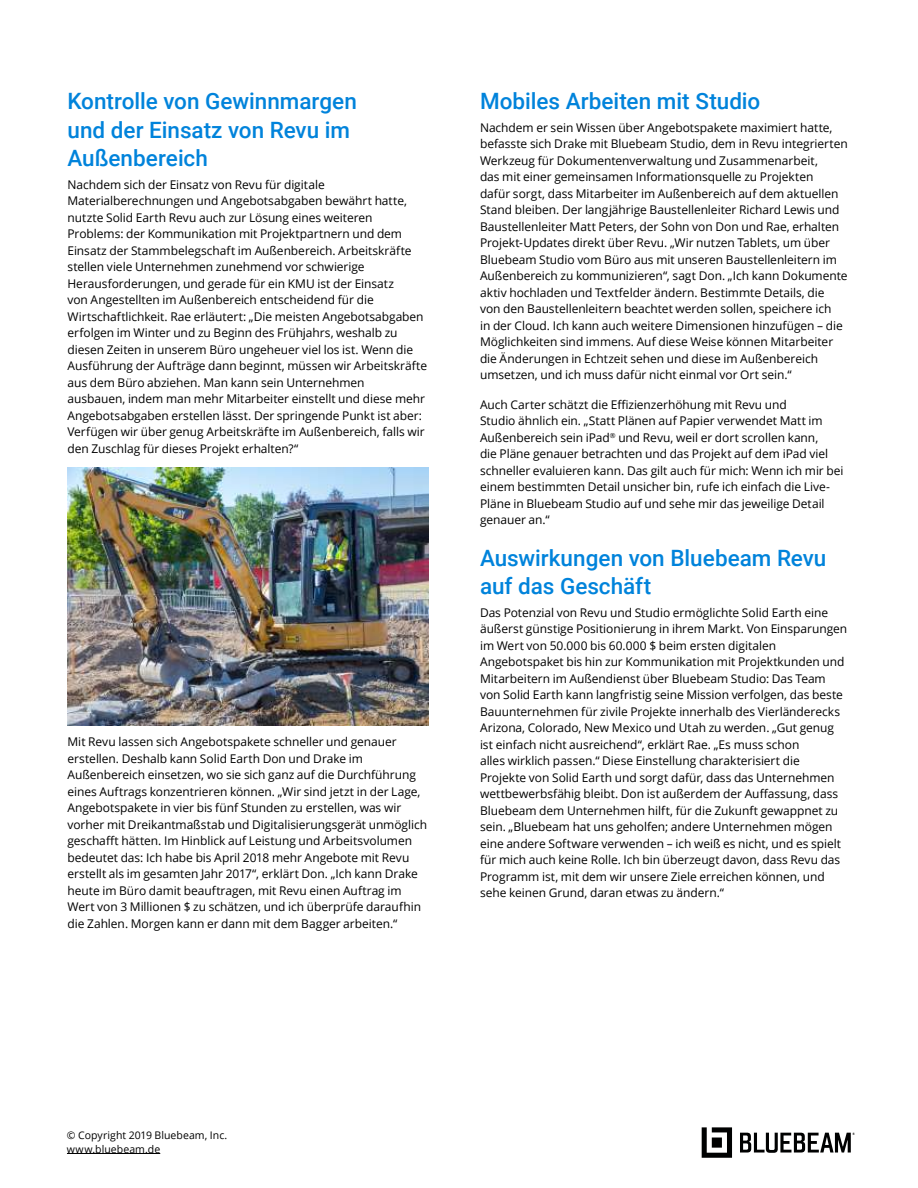
<style>
.page{position:relative;width:918px;height:1188px;background:#fff}
.page>*{position:absolute;margin:0;border:0;box-sizing:border-box;transform-origin:0 0}
.t1{font:500 22.5px/28.5px "Roboto";color:#0083db}
.t2{font:12px/16.5px "Open Sans";letter-spacing:-.005em;color:#000}
.t3{font:10.5px/13.5px "Open Sans";letter-spacing:.005em;color:#000}
</style>
<div class="page">
<hr style="left:67px;top:1153px;width:93px;height:1px;background:#000">
<svg style="left:702px;top:1127px;width:30px;height:31px"></svg>
<svg style="left:740px;top:1133px;width:115px;height:20px"></svg>
<img style="left:68px;top:467px;width:360px;height:258px">
<h1 class="t1" style="left:68px;top:88px;width:291px">Kontrolle von Gewinnmargen und der Einsatz von Revu im<br>Außenbereich</h1>
<p class="t2" style="left:68px;top:177px;width:361px">Nachdem sich der Einsatz von Revu für digitale Materialberechnungen und Angebotsabgaben bewährt hatte, nutzte Solid Earth Revu auch zur Lösung eines weiteren Problems: der Kommunikation mit Projektpartnern und dem Einsatz der Stammbelegschaft im Außenbereich. Arbeitskräfte stellen viele Unternehmen zunehmend vor schwierige Herausforderungen, und gerade für ein KMU ist der Einsatz<br>von Angestellten im Außenbereich entscheidend für die Wirtschaftlichkeit. Rae erläutert: „Die meisten Angebotsabgaben erfolgen im Winter und zu Beginn des Frühjahrs, weshalb zu diesen Zeiten in unserem Büro ungeheuer viel los ist. Wenn die Ausführung der Aufträge dann beginnt, müssen wir Arbeitskräfte aus dem Büro abziehen. Man kann sein Unternehmen<br>ausbauen, indem man mehr Mitarbeiter einstellt und diese mehr Angebotsabgaben erstellen lässt. Der springende Punkt ist aber:<br>Verfügen wir über genug Arbeitskräfte im Außenbereich, falls wir den Zuschlag für dieses Projekt erhalten?“</p>
<p class="t2" style="left:68px;top:735px;width:361px">Mit Revu lassen sich Angebotspakete schneller und genauer erstellen. Deshalb kann Solid Earth Don und Drake im Außenbereich einsetzen, wo sie sich ganz auf die Durchführung eines Auftrags konzentrieren können. „Wir sind jetzt in der Lage, Angebotspakete in vier bis fünf Stunden zu erstellen, was wir vorher mit Dreikantmaßstab und Digitalisierungsgerät unmöglich geschafft hätten. Im Hinblick auf Leistung und Arbeitsvolumen bedeutet das: Ich habe bis April 2018 mehr Angebote mit Revu erstellt als im gesamten Jahr 2017“, erklärt Don. „Ich kann Drake heute im Büro damit beauftragen, mit Revu einen Auftrag im Wert von 3 Millionen $ zu schätzen, und ich überprüfe daraufhin die Zahlen. Morgen kann er dann mit dem Bagger arbeiten.“</p>
<h1 class="t1" style="left:480px;top:89px;width:282px">Mobiles Arbeiten mit Studio</h1>
<p class="t2" style="left:480px;top:120px;width:369px">Nachdem er sein Wissen über Angebotspakete maximiert hatte, befasste sich Drake mit Bluebeam Studio, dem in Revu integrierten Werkzeug für Dokumentenverwaltung und Zusammenarbeit,<br>das mit einer gemeinsamen Informationsquelle zu Projekten<br>dafür sorgt, dass Mitarbeiter im Außenbereich auf dem aktuellen Stand bleiben. Der langjährige Baustellenleiter Richard Lewis und Baustellenleiter Matt Peters, der Sohn von Don und Rae, erhalten Projekt-Updates direkt über Revu. „Wir nutzen Tablets, um über Bluebeam Studio vom Büro aus mit unseren Baustellenleitern im Außenbereich zu kommunizieren“, sagt Don. „Ich kann Dokumente aktiv hochladen und Textfelder ändern. Bestimmte Details, die von den Baustellenleitern beachtet werden sollen, speichere ich<br>in der Cloud. Ich kann auch weitere Dimensionen hinzufügen – die Möglichkeiten sind immens. Auf diese Weise können Mitarbeiter die Änderungen in Echtzeit sehen und diese im Außenbereich umsetzen, und ich muss dafür nicht einmal vor Ort sein.“</p>
<p class="t2" style="left:480px;top:396px;width:365px">Auch Carter schätzt die Effizienzerhöhung mit Revu und<br>Studio ähnlich ein. „Statt Plänen auf Papier verwendet Matt im Außenbereich sein iPad<sup>®</sup> und Revu, weil er dort scrollen kann,<br>die Pläne genauer betrachten und das Projekt auf dem iPad viel schneller evaluieren kann. Das gilt auch für mich: Wenn ich mir bei einem bestimmten Detail unsicher bin, rufe ich einfach die Live-Pläne in Bluebeam Studio auf und sehe mir das jeweilige Detail genauer an.“</p>
<h1 class="t1" style="left:480px;top:545px;width:348px">Auswirkungen von Bluebeam Revu auf das Geschäft</h1>
<p class="t2" style="left:480px;top:605px;width:369px">Das Potenzial von Revu und Studio ermöglichte Solid Earth eine äußerst günstige Positionierung in ihrem Markt. Von Einsparungen im Wert von 50.000 bis 60.000 $ beim ersten digitalen Angebotspaket bis hin zur Kommunikation mit Projektkunden und Mitarbeitern im Außendienst über Bluebeam Studio: Das Team von Solid Earth kann langfristig seine Mission verfolgen, das beste Bauunternehmen für zivile Projekte innerhalb des Vierländerecks Arizona, Colorado, New Mexico und Utah zu werden. „Gut genug ist einfach nicht ausreichend“, erklärt Rae. „Es muss schon<br>alles wirklich passen.“ Diese Einstellung charakterisiert die Projekte von Solid Earth und sorgt dafür, dass das Unternehmen wettbewerbsfähig bleibt. Don ist außerdem der Auffassung, dass Bluebeam dem Unternehmen hilft, für die Zukunft gewappnet zu sein. „Bluebeam hat uns geholfen; andere Unternehmen mögen eine andere Software verwenden – ich weiß es nicht, und es spielt für mich auch keine Rolle. Ich bin überzeugt davon, dass Revu das Programm ist, mit dem wir unsere Ziele erreichen können, und sehe keinen Grund, daran etwas zu ändern.“</p>
<p class="t3" style="left:67px;top:1130px;width:162px">© Copyright 2019 Bluebeam, Inc. www.bluebeam.de</p>
</div>
